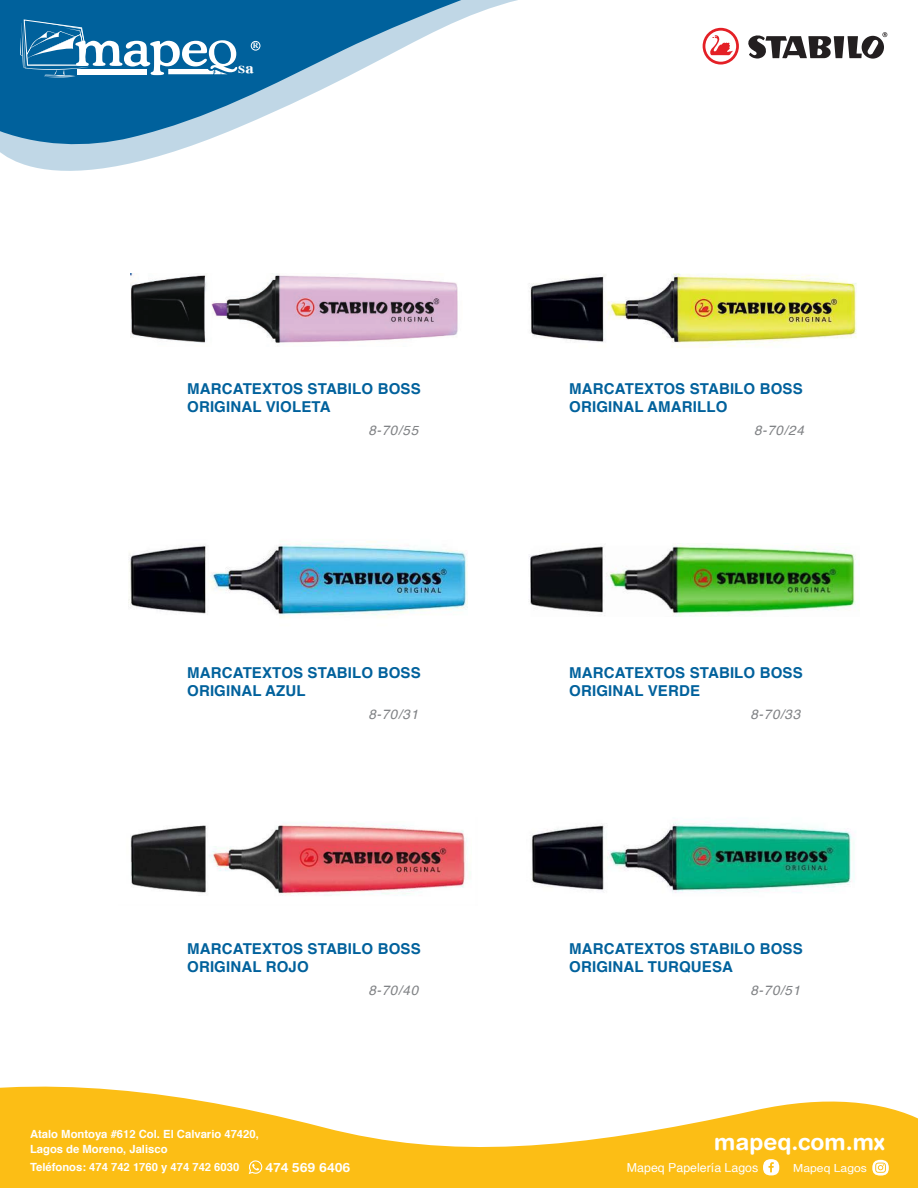
<style>
.page{position:relative;width:918px;height:1188px;background:#fff}
.page>*{position:absolute;margin:0;border:0;box-sizing:border-box;transform-origin:0 0}
.t1{font:700 22.8px "Helvetica Rounded";color:#fff}
.t2{font:700 15px/18px "Helvetica";letter-spacing:.01em;color:#00619c}
.t3{font:13.95px "DF Mincho UB WIN RKSJ H";color:#fff;scale:1.24 1}
.t4{font:italic 13.5px "Helvetica";letter-spacing:.05em;color:#808285}
.t5{font:700 12.9px "Helvetica Rounded";letter-spacing:-.005em;color:#fff}
.t6{font:12.45px "Helvetica";color:#fff}
.t7{font:700 11.25px/15.5px "Helvetica";color:#fff}
.t8{font:11.1px "Helvetica";color:#fff;scale:1.09 1}
.t9{font:700 7.8px "Times New Roman";color:#fff}
</style>
<div class="page">
<img style="left:531px;top:822px;width:324px;height:71px">
<img style="left:529px;top:273px;width:328px;height:75px">
<img style="left:128px;top:541px;width:340px;height:77px">
<svg style="left:0;top:1086px;width:918px;height:102px;fill:#fcbe15"></svg>
<svg style="left:872px;top:1160px;width:17px;height:16px"></svg>
<svg style="left:763px;top:1159px;width:16px;height:16px"></svg>
<svg style="left:248px;top:1160px;width:15px;height:14px"></svg>
<svg style="left:0;top:0;width:518px;height:171px"></svg>
<svg style="left:0;top:0;width:507px;height:148px"></svg>
<svg style="left:20px;top:19px;width:217px;height:58px"></svg>
<div style="left:251px;top:41px;width:9px;height:9px;border:1px solid #fff;border-radius:50%"></div>
<svg style="left:703px;top:28px;width:36px;height:37px"></svg>
<svg style="left:748px;top:32px;width:139px;height:27px"></svg>
<img style="left:131px;top:274px;width:327px;height:72px">
<img style="left:529px;top:545px;width:327px;height:71px">
<img style="left:130px;top:824px;width:341px;height:72px">
<p class="t9" style="left:253px;top:40px;width:7px">R</p>
<p class="t3" style="left:237px;top:61px;width:15px">sa</p>
<p class="t2" style="left:187px;top:380px;width:235px">MARCATEXTOS STABILO BOSS<br>ORIGINAL VIOLETA</p>
<p class="t2" style="left:569px;top:380px;width:235px">MARCATEXTOS STABILO BOSS<br>ORIGINAL AMARILLO</p>
<p class="t4" style="left:368px;top:419px;width:51px">8-70/55</p>
<p class="t4" style="left:754px;top:419px;width:51px">8-70/24</p>
<p class="t2" style="left:187px;top:664px;width:235px">MARCATEXTOS STABILO BOSS<br>ORIGINAL AZUL</p>
<p class="t2" style="left:569px;top:664px;width:235px">MARCATEXTOS STABILO BOSS<br>ORIGINAL VERDE</p>
<p class="t4" style="left:368px;top:703px;width:51px">8-70/31</p>
<p class="t4" style="left:750px;top:703px;width:51px">8-70/33</p>
<p class="t2" style="left:187px;top:940px;width:235px">MARCATEXTOS STABILO BOSS<br>ORIGINAL ROJO</p>
<p class="t2" style="left:569px;top:940px;width:235px">MARCATEXTOS STABILO BOSS<br>ORIGINAL TURQUESA</p>
<p class="t4" style="left:368px;top:979px;width:51px">8-70/40</p>
<p class="t4" style="left:750px;top:979px;width:51px">8-70/51</p>
<p class="t7" style="left:30px;top:1126px;width:230px">Atalo Montoya #612 Col. El Calvario 47420,<br>Lagos de Moreno, Jalisco</p>
<p class="t7" style="left:30px;top:1159px;width:211px">Teléfonos: 474 742 1760 y 474 742 6030</p>
<h1 class="t1" style="left:714px;top:1128px;width:172px">mapeq.com.mx</h1>
<p class="t5" style="left:266px;top:1159px;width:86px">474 569 6406</p>
<p class="t6" style="left:627px;top:1158px;width:133px">Mapeq Papelería Lagos</p>
<p class="t8" style="left:793px;top:1159px;width:69px">Mapeq Lagos</p>
</div>
